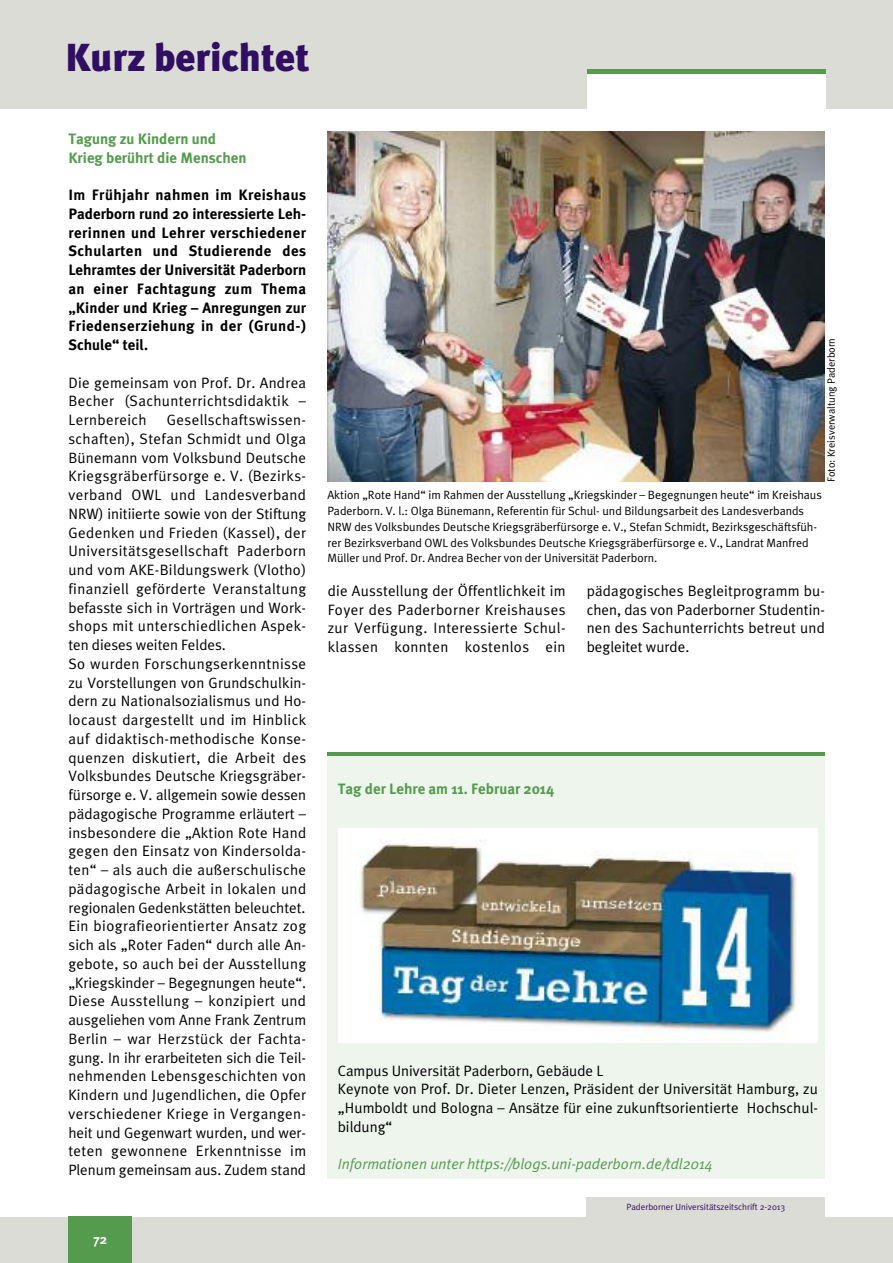
<style>
.page{position:relative;width:893px;height:1263px;background:#fff}
.page>*{position:absolute;margin:0;border:0;box-sizing:border-box;transform-origin:0 0}
.t1{font:900 39px "Meta Plus";color:#300e62}
.t2{font:15px/18.8px "Meta Plus Normal";letter-spacing:.02em;color:#000;text-align:justify}
.t3{font:700 15px/18.8px "Meta Plus";letter-spacing:.025em;color:#000;text-align:justify}
.t4{font:700 15px/18.8px "Meta Plus";color:#549b4d}
.t5{font:italic 15px "Meta Plus Normal";color:#549b4d}
.t6{font:700 13.5px "Meta Plus";color:#fff}
.t7{font:12px/15.8px "Meta Plus Normal";color:#000}
.t8{font:10.5px "Meta Plus Normal";color:#000}
.t9{font:9px "Meta Plus Normal";color:#300e62}
</style>
<div class="page">
<div style="left:0;top:1217px;width:893px;height:46px;background:#dbdcd5"></div>
<div style="left:0;top:0;width:890px;height:109px;background:#dbdcd5"></div>
<hr style="left:890px;top:0;width:3px;height:109px;background:#dbdcd5">
<div style="left:587px;top:72px;width:238px;height:42px;background:#fff"></div>
<div style="left:587px;top:1197px;width:238px;height:26px;background:#dbdcd5"></div>
<div style="left:587px;top:69px;width:238px;height:5px;background:#549b4d"></div>
<div style="left:68px;top:1216px;width:64px;height:47px;background:#549b4d"></div>
<img style="left:327px;top:132px;width:498px;height:350px">
<div style="left:327px;top:753px;width:498px;height:425px;background:#eef5ed"></div>
<hr style="left:327px;top:753px;width:498px;height:3px;background:#549b4d">
<div style="left:338px;top:828px;width:480px;height:214px;background:#fff"></div>
<img style="left:355px;top:839px;width:442px;height:198px">
<h1 class="t1" style="left:65px;top:34px;width:246px">Kurz berichtet</h1>
<p class="t4" style="left:68px;top:129px;width:180px">Tagung zu Kindern und<br>Krieg berührt die Menschen</p>
<p class="t3" style="left:68px;top:185px;width:239px">Im Frühjahr nahmen im Kreishaus Paderborn rund 20 interessierte Leh&shy;rerinnen und Lehrer verschiedener Schularten und Studierende des Lehramtes der Universität Paderborn an einer Fachtagung zum Thema „Kinder und Krieg – Anregungen zur Friedenserziehung in der (Grund-)<br>Schule“ teil.</p>
<p class="t2" style="left:68px;top:373px;width:239px">Die gemeinsam von Prof. Dr. Andrea Becher (Sachunterrichtsdidaktik – Lernbereich</p>
<p class="t2" style="left:68px;top:410px;width:239px;text-align:left;text-indent:98px">Gesellschaftswissen&shy;schaften), Stefan Schmidt und Olga Bünemann vom Volksbund Deutsche Kriegsgräberfürsorge e. V. (Bezirks&shy;verband OWL und Landesverband NRW) initiierte sowie von der Stiftung Gedenken und Frieden (Kassel), der Universitätsgesellschaft Paderborn und vom AKE-Bildungswerk (Vlotho) finanziell geförderte Veranstaltung befasste sich in Vorträgen und Work&shy;shops mit unterschiedlichen Aspek&shy;ten dieses weiten Feldes.<br>So wurden Forschungserkenntnisse zu Vorstellungen von Grundschulkin&shy;dern zu Nationalsozialismus und Ho&shy;locaust dargestellt und im Hinblick auf didaktisch-methodische Konse&shy;quenzen diskutiert, die Arbeit des Volksbundes Deutsche Kriegsgräber&shy;fürsorge e. V. allgemein sowie dessen pädagogische Programme erläutert – insbesondere die „Aktion Rote Hand gegen den Einsatz von Kindersolda&shy;ten“ – als auch die außerschulische pädagogische Arbeit in lokalen und regionalen Gedenkstätten beleuchtet.<br>Ein biografieorientierter Ansatz zog sich als „Roter Faden“ durch alle An&shy;gebote, so auch bei der Ausstellung „Kriegskinder – Begegnungen heute“.<br>Diese Ausstellung – konzipiert und ausgeliehen vom Anne Frank Zentrum Berlin – war Herzstück der Fachta&shy;gung. In ihr erarbeiteten sich die Teil&shy;nehmenden Lebensgeschichten von Kindern und Jugendlichen, die Opfer verschiedener Kriege in Vergangen&shy;heit und Gegenwart wurden, und wer&shy;teten gewonnene Erkenntnisse im Plenum gemeinsam aus. Zudem stand</p>
<p class="t6" style="left:94px;top:1232px;width:15px">72</p>
<p class="t8" style="left:825px;top:482px;width:146px;rotate:-90deg">Foto: Kreisverwaltung Paderborn</p>
<p class="t7" style="left:327px;top:487px;width:496px">Aktion „Rote Hand“ im Rahmen der Ausstellung „Kriegskinder – Begegnungen heute“ im Kreishaus Paderborn. V. l.: Olga Bünemann, Referentin für Schul- und Bildungsarbeit des Landesverbands NRW des Volksbundes Deutsche Kriegsgräberfürsorge e. V., Stefan Schmidt, Bezirksgeschäftsfüh&shy;rer Bezirksverband OWL des Volksbundes Deutsche Kriegsgräberfürsorge e. V., Landrat Manfred Müller und Prof. Dr. Andrea Becher von der Universität Paderborn.</p>
<p class="t2" style="left:328px;top:581px;width:239px">die Ausstellung der Öffentlichkeit im Foyer des Paderborner Kreishauses zur Verfügung. Interessierte Schul&shy;klassen konnten kostenlos ein</p>
<p class="t2" style="left:587px;top:581px;width:240px">pädagogisches Begleitprogramm bu&shy;chen, das von Paderborner Studentin&shy;nen des Sachunterrichts betreut und begleitet wurde.</p>
<p class="t4" style="left:338px;top:780px;width:218px">Tag der Lehre am 11. Februar 2014</p>
<p class="t2" style="left:338px;top:1061px;width:482px;text-align:left">Campus Universität Paderborn, Gebäude L<br>Keynote von Prof. Dr. Dieter Lenzen, Präsident der Universität Hamburg, zu „Humboldt und Bologna – Ansätze für eine zukunftsorientierte Hochschul&shy;bildung“</p>
<p class="t5" style="left:338px;top:1155px;width:377px">Informationen unter https://blogs.uni-paderborn.de/tdl2014</p>
<p class="t9" style="left:626px;top:1201px;width:160px">Paderborner Universitätszeitschrift 2-2013</p>
</div>
